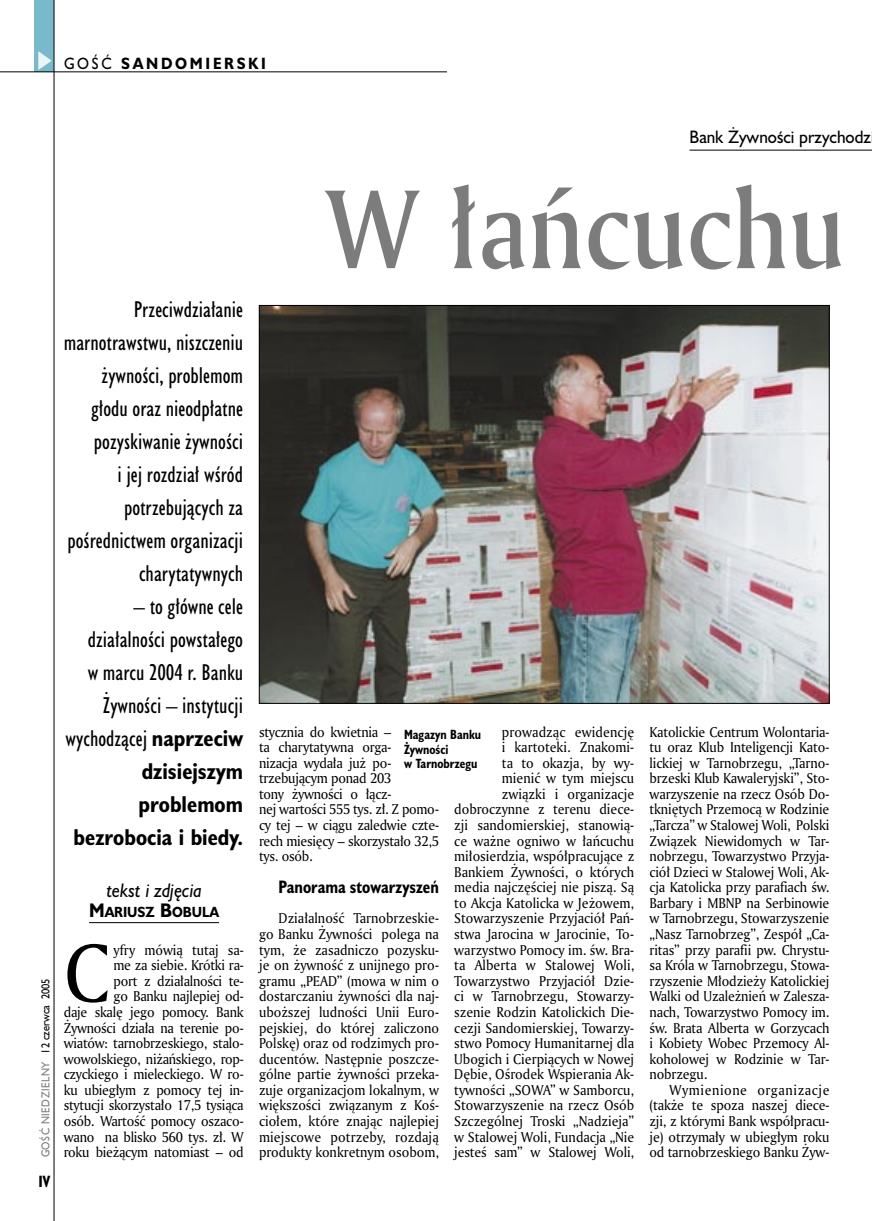
<style>
.page{position:relative;width:872px;height:1221px;background:#fff}
.page>*{position:absolute;margin:0;border:0;box-sizing:border-box;transform-origin:0 0}
._05_tytyl_AmMd_72_pt{font:108px "Amerigo Md PL";color:#7c7c7c;scale:.9 1}
._02_body_z_incjalem_4{font:79.05px "Amerigo PL";color:#000;scale:.94 1}
._06-1_lead_prawy_HuCn_14_pt{font:21px/33px "Humanst 521 Cn PL";color:#000;text-align:right}
._12_autor_HuBd{font:italic 18px "Humanst 521 PL";color:#000;scale:.9 1}
._04-3_nadtytul_lokal{font:16.5px "Humanst 521 PL";color:#000;scale:.94 1}
._04_srodtytul_HuCB_11_pt{font:700 16.5px "Humanst 521 Cn PL";color:#000;scale:.94 1}
._15a_temat_lewo{font:700 15px "Humanst 521 PL";letter-spacing:.2em;color:#000;scale:.9 1}
._16_pagina_lewa{font:700 15px "Humanst 521 Cn PL";color:#000;scale:.94 1}
._01_body_tekst{font:13.8px/15.6px "Amerigo PL";color:#000;text-align:justify;scale:.94 1}
._02_body_z_incjalem_4-2{font:13.8px/15.6px "Amerigo PL";letter-spacing:-.02em;color:#000;text-align:right;scale:.94 1}
._12_autor_HuBd-2{font:700 13.5px "Humanst 521 PL";color:#000;scale:.9 1}
._09_podpis_zdjecia_HuCnB{font:700 12.3px/14.4px "Humanst 521 Cn PL";color:#000;scale:.94 1}
._18a_data_lewa_GOSC{font:10.5px "Humanst 521 PL";letter-spacing:.05em;color:#7c7c7c;scale:.9 1}
._18_data_lewa{font:10.5px "Humanst 521 PL";color:#000;scale:.9 1}
.s1{font-weight:400}
.s2{font-weight:700}
.s3{font-size:18px}
</style>
<div class="page">
<div style="left:35px;top:0;width:19px;height:72px;background:#78b9cc"></div>
<svg style="left:38px;top:51px;width:14px;height:19px"></svg>
<hr style="left:54px;top:0;width:1px;height:1220px;background:#000">
<hr style="left:0;top:72px;width:447px;height:1px;background:#000">
<hr style="left:689px;top:150px;width:183px;height:1px;background:#000">
<hr style="left:89px;top:922px;width:130px;height:1px;background:#000">
<img style="left:261px;top:307px;width:566px;height:394px">
<p class="_15a_temat_lewo" style="left:64px;top:53px;width:226px"><span class="s1">GOŚĆ</span> SANDOMIERSKI</p>
<p class="_06-1_lead_prawy_HuCn_14_pt" style="left:64px;top:293px;width:181px">Przeciwdziałanie marnotrawstwu, niszczeniu żywności, problemom głodu oraz nieodpłatne pozyskiwanie żywności<br>i jej rozdział wśród potrzebujących za pośrednictwem organizacji charytatywnych</p>
<p class="_06-1_lead_prawy_HuCn_14_pt" style="left:66px;top:590px;width:179px">– to główne cele działalności powstałego<br>w marcu 2004 r. Banku<br>Żywności – instytucji wychodzącej <span class="s2">naprzeciw dzisiejszym problemom bezrobocia i biedy.</span></p>
<p class="_18_data_lewa" style="left:38px;top:1053px;width:85px;rotate:-90deg">12 czerwca 2005</p>
<p class="_18a_data_lewa_GOSC" style="left:38px;top:1157px;width:108px;rotate:-90deg">GOŚĆ NIEDZIELNY</p>
<p class="_16_pagina_lewa" style="left:38px;top:1170px;width:14px">IV</p>
<p class="_12_autor_HuBd" style="left:106px;top:878px;width:108px">tekst i zdjęcia</p>
<p class="_12_autor_HuBd-2" style="left:89px;top:902px;width:146px"><span class="s3">M</span>ARIUSZ <span class="s3">B</span>OBULA</p>
<p class="_02_body_z_incjalem_4" style="left:64px;top:920px;width:50px">C</p>
<p class="_02_body_z_incjalem_4-2" style="left:64px;top:941px;width:193px">yfry mówią tutaj sa-<br>me za siebie. Krótki ra-<br>port z działalności te-<br>go Banku najlepiej od-<br>daje skalę jego pomocy. Bank<br>Żywności działa na terenie po&shy;wiatów: tarnobrzeskiego, stalo&shy;wowolskiego, niżańskiego, rop&shy;czyckiego i mieleckiego. W ro&shy;ku ubiegłym z pomocy tej in&shy;stytucji skorzystało 17,5 tysiąca osób. Wartość pomocy oszaco&shy;wano na blisko 560 tys. zł. W roku bieżącym natomiast – od</p>
<p class="_04-3_nadtytul_lokal" style="left:689px;top:126px;width:195px">Bank Żywności przychodz</p>
<p class="_05_tytyl_AmMd_72_pt" style="left:325px;top:157px;width:579px">W łańcuchu</p>
<p class="_02_body_z_incjalem_4-2" style="left:259px;top:723px;width:193px;text-align:left">stycznia do kwietnia –<br>ta charytatywna orga-<br>nizacja wydała już po&shy;trzebującym ponad 203<br>tony żywności o łącz-<br>nej wartości 555 tys. zł. Z pomo&shy;cy tej – w ciągu zaledwie czte&shy;rech miesięcy – skorzystało 32,5 tys. osób.</p>
<p class="_04_srodtytul_HuCB_11_pt" style="left:279px;top:875px;width:172px">Panorama stowarzyszeń</p>
<p class="_01_body_tekst" style="left:259px;top:910px;width:193px;text-indent:20px">Działalność Tarnobrzeskie&shy;go Banku Żywności polega na tym, że zasadniczo pozysku&shy;je on żywność z unijnego pro&shy;gramu „PEAD” (mowa w nim o dostarczaniu żywności dla naj&shy;uboższej ludności Unii Euro&shy;pejskiej, do której zaliczono Polskę) oraz od rodzimych pro&shy;ducentów. Następnie poszcze&shy;gólne partie żywności przeka&shy;zuje organizacjom lokalnym, w większości związanym z Koś&shy;ciołem, które znając najlepiej miejscowe potrzeby, rozdają produkty konkretnym osobom,</p>
<p class="_01_body_tekst" style="left:454px;top:723px;width:193px;text-align:right">prowadząc ewidencję<br>i kartoteki. Znakomi-<br>ta to okazja, by wy-<br>mienić w tym miejscu<br>związki i organizacje dobroczynne z terenu diece&shy;zji sandomierskiej, stanowią&shy;ce ważne ogniwo w łańcuchu miłosierdzia, współpracujące z<br>Bankiem Żywności, o których media najczęściej nie piszą. Są to Akcja Katolicka w Jeżowem,<br>Stowarzyszenie Przyjaciół Pań&shy;stwa Jarocina w Jarocinie, To&shy;warzystwo Pomocy im. św. Bra&shy;ta Alberta w Stalowej Woli,<br>Towarzystwo Przyjaciół Dzie&shy;ci w Tarnobrzegu, Stowarzy&shy;szenie Rodzin Katolickich Die&shy;cezji Sandomierskiej, Towarzy&shy;stwo Pomocy Humanitarnej dla<br>Ubogich i Cierpiących w Nowej<br>Dębie, Ośrodek Wspierania Ak&shy;tywności „SOWA” w Samborcu,<br>Stowarzyszenie na rzecz Osób<br>Szczególnej Troski „Nadzieja” w Stalowej Woli, Fundacja „Nie jesteś sam” w Stalowej Woli,</p>
<p class="_01_body_tekst" style="left:649px;top:723px;width:193px">Katolickie Centrum Wolontaria&shy;tu oraz Klub Inteligencji Kato&shy;lickiej w Tarnobrzegu, „Tarno&shy;brzeski Klub Kawaleryjski”, Sto&shy;warzyszenie na rzecz Osób Do&shy;tkniętych Przemocą w Rodzinie „Tarcza” w Stalowej Woli, Polski Związek Niewidomych w Tar&shy;nobrzegu, Towarzystwo Przyja&shy;ciół Dzieci w Stalowej Woli, Ak&shy;cja Katolicka przy parafiach św.<br>Barbary i MBNP na Serbinowie w Tarnobrzegu, Stowarzyszenie „Nasz Tarnobrzeg”, Zespół „Ca&shy;ritas” przy parafii pw. Chrystu&shy;sa Króla w Tarnobrzegu, Stowa&shy;rzyszenie Młodzieży Katolickiej Walki od Uzależnień w Zalesza&shy;nach, Towarzystwo Pomocy im. św. Brata Alberta w Gorzycach i Kobiety Wobec Przemocy Al&shy;koholowej w Rodzinie w Tar&shy;nobrzegu.</p>
<p class="_09_podpis_zdjecia_HuCnB" style="left:404px;top:727px;width:84px">Magazyn Banku<br>Żywności<br>w Tarnobrzegu</p>
<p class="_01_body_tekst" style="left:649px;top:1081px;width:193px;text-indent:20px">Wymienione organizacje (także te spoza naszej diece&shy;zji, z którymi Bank współpracu&shy;je) otrzymały w ubiegłym roku od tarnobrzeskiego Banku Żyw-</p>
</div>
